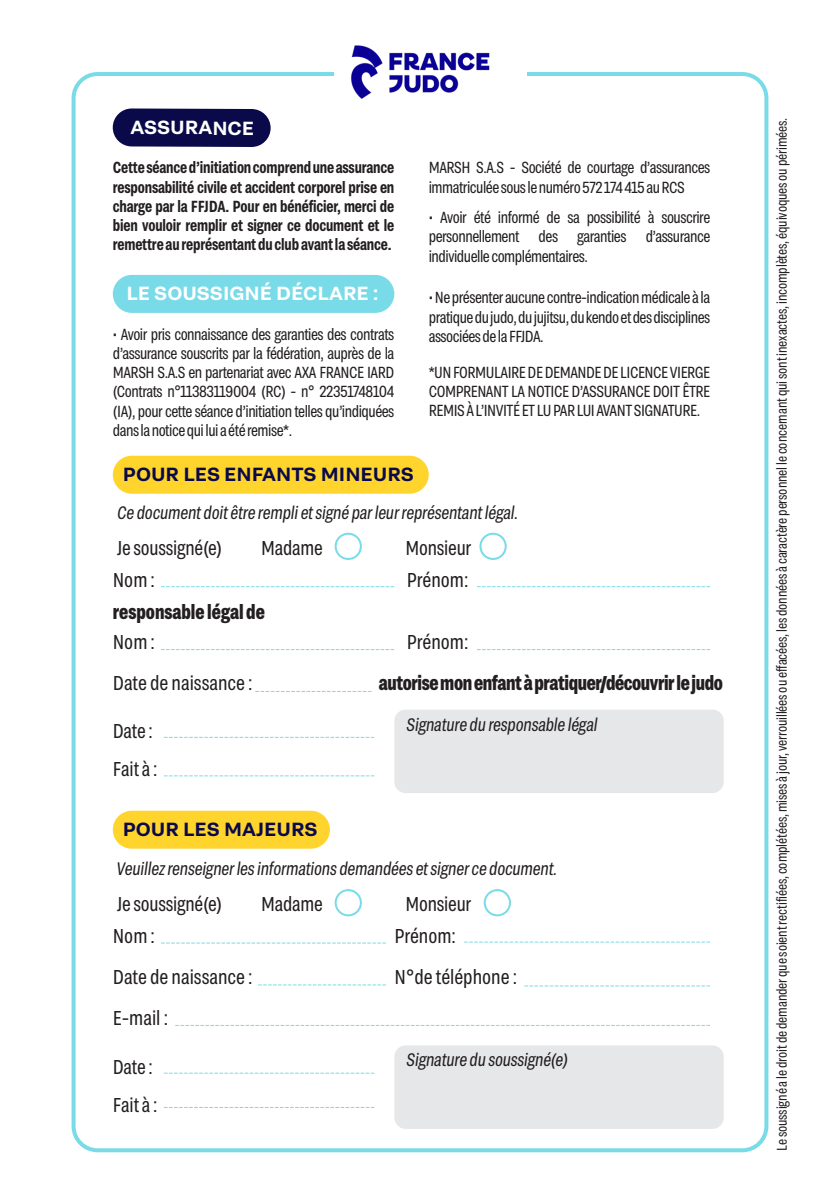
<style>
.page{position:relative;width:840px;height:1191px;background:#fff}
.page>*{position:absolute;margin:0;border:0;box-sizing:border-box;transform-origin:0 0}
.t1{font:20px "Grtsk Zetta";color:#231f20}
.t2{font:700 20px "Grtsk Zetta";letter-spacing:-.02em;color:#231f20}
.t3{font:700 20px "Grtsk Zetta";color:#231f20}
.t4{font:600 19px "Grtsk Peta";color:#0a0a4b}
.t5{font:600 19px "Grtsk Peta";color:#fff}
.t6{font:18px "Grtsk Zetta";color:#231f20}
.t7{font:16px/19.2px "Grtsk Zetta";letter-spacing:-.03em;color:#231f20;text-align:justify}
.t8{font:600 16px/19.2px "Grtsk Zetta";letter-spacing:-.01em;color:#231f20;text-align:justify}
.t9{font:14px "Grtsk Zetta";letter-spacing:-.01em;color:#231f20}
</style>
<div class="page">
<div style="left:72px;top:72px;width:696px;height:1080px;border:4px solid #79dbe7;border-radius:24px"></div>
<div style="left:333px;top:50px;width:193px;height:44px;background:#fff"></div>
<img style="left:351px;top:45px;width:139px;height:54px">
<div style="left:113px;top:108px;width:157px;height:39px;background:#0a0a4b;border-radius:19px"></div>
<svg style="left:164px;top:737px;width:210px;height:1px"></svg>
<svg style="left:164px;top:1072px;width:210px;height:1px"></svg>
<svg style="left:164px;top:775px;width:210px;height:1px"></svg>
<svg style="left:164px;top:1107px;width:210px;height:1px"></svg>
<svg style="left:255px;top:691px;width:116px;height:1px"></svg>
<div style="left:113px;top:275px;width:281px;height:38px;background:#79dbe7;border-radius:19px"></div>
<div style="left:113px;top:456px;width:315px;height:38px;background:#ffd42c;border-radius:19px"></div>
<div style="left:113px;top:810px;width:217px;height:38px;background:#ffd42c;border-radius:19px"></div>
<div style="left:334px;top:533px;width:27px;height:27px;border:2px solid #79dbe7;border-radius:50%"></div>
<div style="left:334px;top:889px;width:27px;height:27px;border:2px solid #79dbe7;border-radius:50%"></div>
<div style="left:479px;top:533px;width:27px;height:27px;border:2px solid #79dbe7;border-radius:50%"></div>
<div style="left:483px;top:889px;width:27px;height:27px;border:2px solid #79dbe7;border-radius:50%"></div>
<svg style="left:161px;top:586px;width:232px;height:1px"></svg>
<svg style="left:161px;top:649px;width:232px;height:1px"></svg>
<svg style="left:477px;top:586px;width:232px;height:1px"></svg>
<svg style="left:477px;top:649px;width:232px;height:1px"></svg>
<svg style="left:161px;top:942px;width:224px;height:1px"></svg>
<svg style="left:464px;top:941px;width:245px;height:1px"></svg>
<svg style="left:258px;top:984px;width:127px;height:1px"></svg>
<svg style="left:175px;top:1025px;width:534px;height:1px"></svg>
<svg style="left:524px;top:985px;width:185px;height:1px"></svg>
<div style="left:394px;top:709px;width:329px;height:84px;background:#e6e7e9;border-radius:11px"></div>
<div style="left:394px;top:1045px;width:329px;height:83px;background:#e6e7e9;border-radius:11px"></div>
<p class="t5" style="left:130px;top:116px;width:125px">ASSURANCE</p>
<p class="t8" style="left:113px;top:158px;width:283px">Cette séance d’initiation comprend une assurance responsabilité civile et accident corporel prise en charge par la FFJDA. Pour en bénéficier, merci de bien vouloir remplir et signer ce document et le remettre au représentant du club avant la séance.</p>
<p class="t7" style="left:428px;top:158px;width:283px">MARSH S.A.S - Société de courtage d’assurances immatriculée sous le numéro 572 174 415 au RCS</p>
<p class="t7" style="left:428px;top:207px;width:283px">• Avoir été informé de sa possibilité à souscrire personnellement des garanties d’assurance individuelle complémentaires.</p>
<p class="t7" style="left:428px;top:288px;width:283px">• Ne présenter aucune contre-indication médicale à la pratique du judo, du jujitsu, du kendo et des disciplines associées de la FFJDA.</p>
<p class="t7" style="left:428px;top:362px;width:283px">*UN FORMULAIRE DE DEMANDE DE LICENCE VIERGE COMPRENANT LA NOTICE D’ASSURANCE DOIT ÊTRE REMIS À L’INVITÉ ET LU PAR LUI AVANT SIGNATURE.</p>
<p class="t5" style="left:126px;top:282px;width:254px">LE SOUSSIGNÉ DÉCLARE :</p>
<p class="t7" style="left:113px;top:324px;width:283px">• Avoir pris connaissance des garanties des contrats d’assurance souscrits par la fédération, auprès de la MARSH S.A.S en partenariat avec AXA FRANCE IARD (Contrats n°11383119004 (RC) - n° 22351748104 (IA), pour cette séance d’initiation telles qu’indiquées dans la notice qui lui a été remise*.</p>
<p class="t4" style="left:123px;top:462px;width:292px">POUR LES ENFANTS MINEURS</p>
<p class="t6" style="left:116px;top:501px;width:405px">Ce documentdoitêtre remplietsigné parleurreprésentantlégal.</p>
<p class="t1" style="left:117px;top:535px;width:107px">Je soussigné(e)</p>
<p class="t1" style="left:261px;top:535px;width:63px">Madame</p>
<p class="t1" style="left:405px;top:535px;width:67px">Monsieur</p>
<p class="t1" style="left:113px;top:567px;width:44px">Nom :</p>
<p class="t1" style="left:406px;top:567px;width:63px">Prénom:</p>
<p class="t3" style="left:113px;top:599px;width:153px">responsable légal de</p>
<p class="t1" style="left:113px;top:629px;width:44px">Nom :</p>
<p class="t1" style="left:406px;top:629px;width:63px">Prénom:</p>
<p class="t1" style="left:113px;top:670px;width:141px">Date de naissance :</p>
<p class="t2" style="left:379px;top:670px;width:345px">autorise mon enfant à pratiquer/découvrir le judo</p>
<p class="t1" style="left:113px;top:718px;width:41px">Date :</p>
<p class="t1" style="left:113px;top:757px;width:46px">Fait à :</p>
<p class="t4" style="left:123px;top:817px;width:196px">POUR LES MAJEURS</p>
<p class="t6" style="left:406px;top:713px;width:195px">Signature du responsable légal</p>
<p class="t6" style="left:116px;top:857px;width:445px">Veuillezrenseignerles informations demandées etsignerce document.</p>
<p class="t1" style="left:117px;top:891px;width:107px">Je soussigné(e)</p>
<p class="t1" style="left:261px;top:891px;width:63px">Madame</p>
<p class="t1" style="left:405px;top:891px;width:67px">Monsieur</p>
<p class="t1" style="left:113px;top:923px;width:44px">Nom :</p>
<p class="t1" style="left:394px;top:923px;width:63px">Prénom:</p>
<p class="t1" style="left:113px;top:964px;width:141px">Date de naissance :</p>
<p class="t1" style="left:394px;top:964px;width:124px">N°de téléphone :</p>
<p class="t1" style="left:113px;top:1005px;width:57px">E-mail :</p>
<p class="t1" style="left:113px;top:1054px;width:41px">Date :</p>
<p class="t1" style="left:113px;top:1092px;width:46px">Fait à :</p>
<p class="t6" style="left:406px;top:1049px;width:166px">Signature du soussigné(e)</p>
<p class="t9" style="left:772px;top:1150px;width:1034px;rotate:-90deg">Le soussigné a le droit de demander que soient rectifiées, complétées, mises à jour, verrouillées ou effacées, les données à caractère personnel le concernant qui sont inexactes, incomplètes, équivoques ou périmées.</p>
</div>
